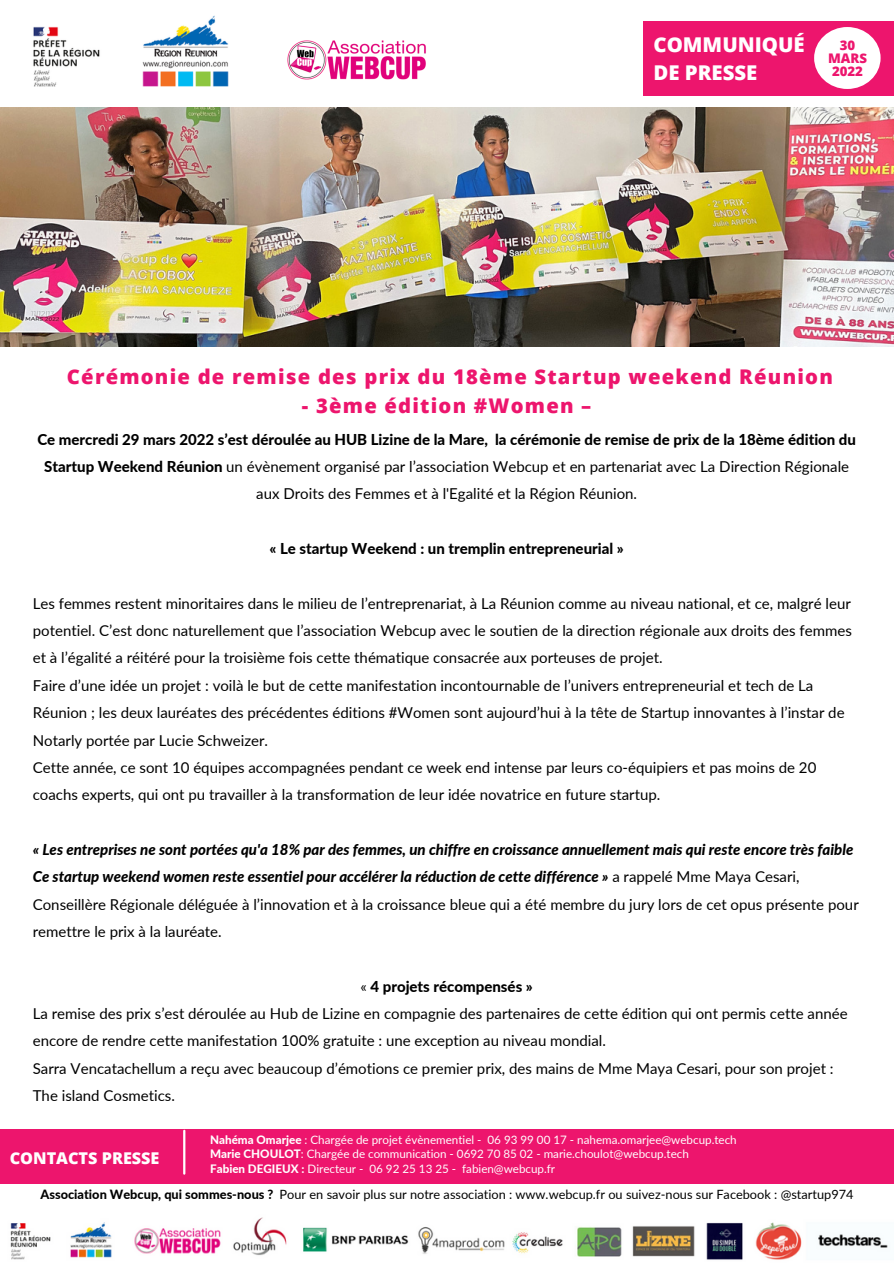
<style>
.page{position:relative;width:894px;height:1264px;background:#fff}
.page>*{position:absolute;margin:0;border:0;box-sizing:border-box;transform-origin:0 0}
.t1{font:800 20.4px "Open Sans";color:#fff}
.t2{font:800 20.25px "Open Sans";letter-spacing:.06em;color:#ed156d}
.t3{font:800 16.2px "Open Sans";color:#fff}
.t4{font:15px/27.3px "Lato";color:#000}
.t5{font:italic 800 15px/27.3px "Lato";color:#000}
.t6{font:800 15px "Lato";color:#000}
.t7{font:800 13.2px "Open Sans";color:#ed156d}
.t8{font:12.75px "Lato";color:#000}
.t9{font:11.7px "Lato";color:#fff}
.s1{font-weight:800}
.s2{font-weight:400;font-style:normal}
.s3{font-weight:400}
</style>
<div class="page">
<img style="left:0;top:107px;width:893px;height:239px">
<div style="left:643px;top:21px;width:250px;height:74px;background:#ed156d"></div>
<img style="left:287px;top:40px;width:139px;height:40px">
<div style="left:813px;top:27px;width:67px;height:62px;background:#fff;border-radius:50%"></div>
<img style="left:33px;top:26px;width:67px;height:60px">
<img style="left:142px;top:16px;width:86px;height:71px">
<div style="left:0;top:1129px;width:893px;height:54px;background:#ed156d"></div>
<hr style="left:183px;top:1130px;width:2px;height:43px;background:#fff">
<img style="left:10px;top:1217px;width:878px;height:43px">
<p class="t1" style="left:653px;top:30px;width:153px">COMMUNIQUÉ</p>
<p class="t1" style="left:653px;top:58px;width:105px">DE PRESSE</p>
<p class="t7" style="left:839px;top:36px;width:17px">30</p>
<p class="t7" style="left:827px;top:49px;width:40px">MARS</p>
<p class="t7" style="left:831px;top:62px;width:32px">2022</p>
<p class="t2" style="left:67px;top:362px;width:767px">Cérémonie de remise des prix du 18ème Startup weekend Réunion</p>
<p class="t2" style="left:302px;top:392px;width:291px">- 3ème édition #Women –</p>
<p class="t4" style="left:37px;top:425px;width:820px;text-align:center"><span class="s1">Ce mercredi 29 mars 2022 s’est déroulée au HUB Lizine de la Mare, la cérémonie de remise de prix de la 18ème édition du<br>Startup Weekend Réunion</span> un évènement organisé par l’association Webcup et en partenariat avec La Direction Régionale aux Droits des Femmes et à l'Egalité et la Région Réunion.</p>
<p class="t6" style="left:269px;top:539px;width:355px">« Le startup Weekend : un tremplin entrepreneurial »</p>
<p class="t4" style="left:33px;top:589px;width:820px;text-align:justify">Les femmes restent minoritaires dans le milieu de l’entreprenariat, à La Réunion comme au niveau national, et ce, malgré leur potentiel. C’est donc naturellement que l’association Webcup avec le soutien de la direction régionale aux droits des femmes et à l’égalité a réitéré pour la troisième fois cette thématique consacrée aux porteuses de projet.</p>
<p class="t4" style="left:33px;top:671px;width:813px">Faire d’une idée un projet : voilà le but de cette manifestation incontournable de l’univers entrepreneurial et tech de La<br>Réunion ; les deux lauréates des précédentes éditions #Women sont aujourd’hui à la tête de Startup innovantes à l’instar de<br>Notarly portée par Lucie Schweizer.</p>
<p class="t4" style="left:33px;top:753px;width:784px">Cette année, ce sont 10 équipes accompagnées pendant ce week end intense par leurs co-équipiers et pas moins de 20 coachs experts, qui ont pu travailler à la transformation de leur idée novatrice en future startup.</p>
<p class="t5" style="left:33px;top:835px;width:827px">« Les entreprises ne sont portées qu'a 18% par des femmes, un chiffre en croissance annuellement mais qui reste encore très faible Ce startup weekend women reste essentiel pour accélérer la réduction de cette différence » <span class="s2">a rappelé Mme Maya Cesari, Conseillère Régionale déléguée à l’innovation et à la croissance bleue qui a été membre du jury lors de cet opus présente pour remettre le prix à la lauréate.</span></p>
<p class="t6" style="left:360px;top:976px;width:174px"><span class="s3">«</span> 4 projets récompensés »</p>
<p class="t4" style="left:33px;top:999px;width:816px">La remise des prix s’est déroulée au Hub de Lizine en compagnie des partenaires de cette édition qui ont permis cette année encore de rendre cette manifestation 100% gratuite : une exception au niveau mondial.</p>
<p class="t4" style="left:33px;top:1054px;width:802px">Sarra Vencatachellum a reçu avec beaucoup d’émotions ce premier prix, des mains de Mme Maya Cesari, pour son projet :<br>The island Cosmetics.</p>
<p class="t9" style="left:210px;top:1132px;width:528px"><span class="s1">Nahéma Omarjee</span> : Chargée de projet évènementiel - 06 93 99 00 17 - nahema.omarjee@webcup.tech</p>
<p class="t9" style="left:210px;top:1146px;width:480px"><span class="s1">Marie CHOULOT</span>: Chargée de communication - 0692 70 85 02 - marie.choulot@webcup.tech</p>
<p class="t9" style="left:210px;top:1161px;width:346px"><span class="s1">Fabien DEGIEUX :</span> Directeur - 06 92 25 13 25 - fabien@webcup.fr</p>
<p class="t8" style="left:40px;top:1186px;width:814px"><span class="s1">Association Webcup, qui sommes-nous ?</span> Pour en savoir plus sur notre association : www.webcup.fr ou suivez-nous sur Facebook : @startup974</p>
<p class="t3" style="left:10px;top:1146px;width:151px">CONTACTS PRESSE</p>
</div>
